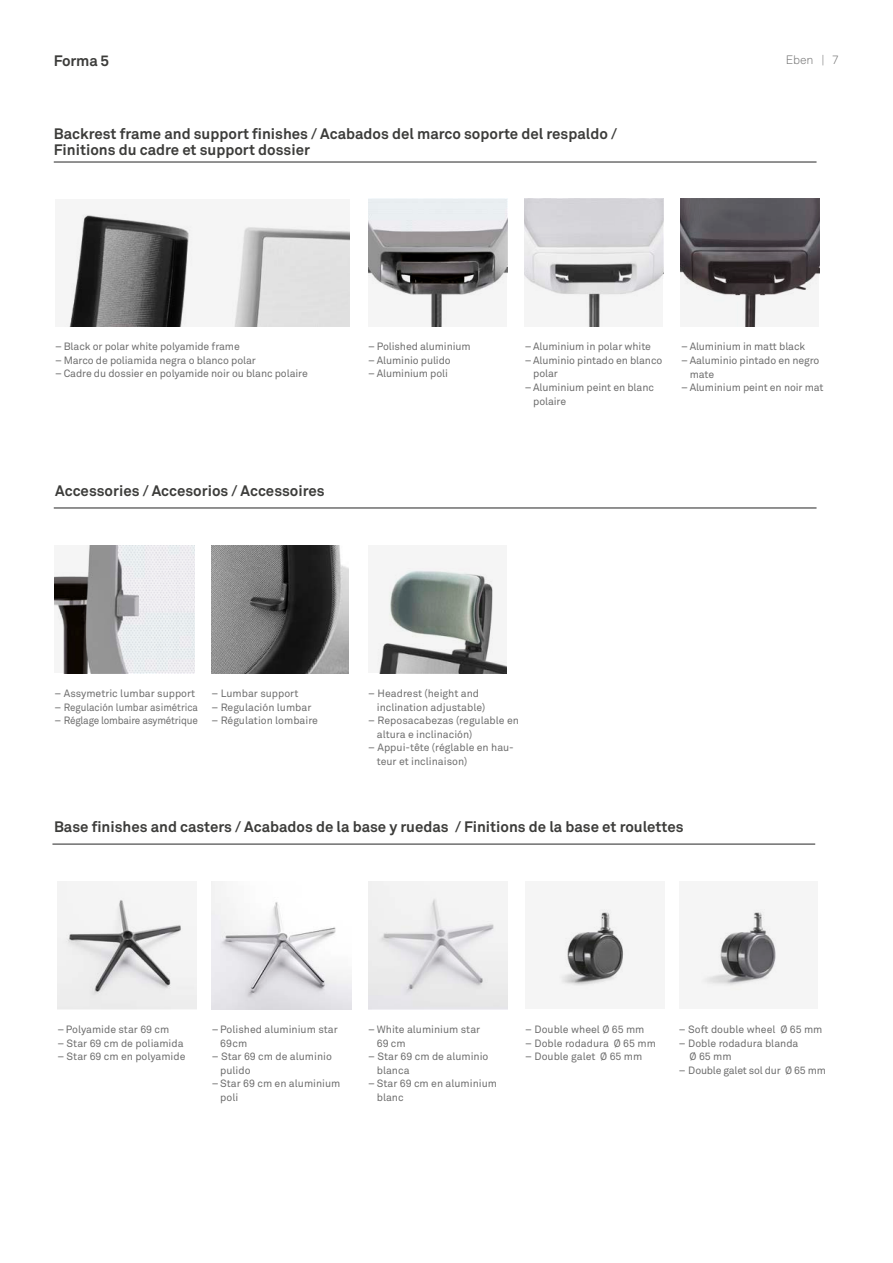
<style>
.page{position:relative;width:893px;height:1263px;background:#fff}
.page>*{position:absolute;margin:0;border:0;box-sizing:border-box;transform-origin:0 0}
.t1{font:700 15px/16.5px "Akkurat";color:#3c3c3a}
.t2{font:300 12px "Akkurat";color:#6e6e6e}
.t3{font:10.5px/13.5px "Akkurat";color:#6e6e6e}
.t4{font:10.5px "Akkurat";letter-spacing:-.02em;color:#6e6e6e}
</style>
<div class="page">
<hr style="left:54px;top:161px;width:762px;height:2px;background:#6e6e6e">
<hr style="left:54px;top:507px;width:762px;height:2px;background:#6e6e6e">
<hr style="left:52px;top:843px;width:763px;height:2px;background:#6e6e6e">
<div style="left:525px;top:882px;width:140px;height:127px;background:#f5f5f5"></div>
<img style="left:563px;top:912px;width:60px;height:73px">
<div style="left:679px;top:882px;width:139px;height:127px;background:#f5f5f5"></div>
<img style="left:707px;top:912px;width:69px;height:73px">
<img style="left:55px;top:545px;width:140px;height:128px">
<img style="left:377px;top:567px;width:129px;height:106px">
<img style="left:64px;top:214px;width:129px;height:112px">
<svg style="left:232px;top:225px;width:118px;height:101px;background:#d7d7d7"></svg>
<img style="left:368px;top:199px;width:139px;height:127px">
<img style="left:524px;top:199px;width:139px;height:127px">
<img style="left:680px;top:199px;width:139px;height:127px">
<img style="left:368px;top:882px;width:140px;height:127px">
<img style="left:211px;top:882px;width:140px;height:127px">
<img style="left:57px;top:882px;width:140px;height:127px">
<img style="left:211px;top:545px;width:137px;height:128px">
<h1 class="t1" style="left:54px;top:52px;width:57px">Forma 5</h1>
<h1 class="t1" style="left:54px;top:125px;width:565px">Backrest frame and support finishes / Acabados del marco soporte del respaldo /<br>Finitions du cadre et support dossier</h1>
<p class="t2" style="left:786px;top:52px;width:55px">Eben | 7</p>
<p class="t3" style="left:55px;top:340px;width:186px">– Black or polar white polyamide frame</p>
<p class="t3" style="left:55px;top:353px;width:202px">– Marco de poliamida negra o blanco polar</p>
<p class="t3" style="left:55px;top:367px;width:254px">– Cadre du dossier en polyamide noir ou blanc polaire</p>
<h1 class="t1" style="left:55px;top:482px;width:271px">Accessories / Accesorios / Accessoires</h1>
<p class="t3" style="left:368px;top:340px;width:104px">– Polished aluminium</p>
<p class="t3" style="left:368px;top:353px;width:84px">– Aluminio pulido</p>
<p class="t3" style="left:368px;top:367px;width:81px">– Aluminium poli</p>
<p class="t3" style="left:525px;top:340px;width:128px">– Aluminium in polar white</p>
<p class="t3" style="left:533px;top:353px;width:131px;text-indent:-9px">– Aluminio pintado en blanco polar</p>
<p class="t3" style="left:533px;top:380px;width:122px;text-indent:-9px">– Aluminium peint en blanc polaire</p>
<p class="t3" style="left:681px;top:340px;width:126px">– Aluminium in matt black</p>
<p class="t3" style="left:690px;top:353px;width:131px;text-indent:-9px">– Aaluminio pintado en negro mate</p>
<p class="t3" style="left:681px;top:380px;width:144px">– Aluminium peint en noir mat</p>
<p class="t3" style="left:55px;top:686px;width:142px">– Assymetric lumbar support</p>
<p class="t3" style="left:55px;top:700px;width:145px">– Regulación lumbar asimétrica</p>
<p class="t4" style="left:55px;top:714px;width:145px">– Réglage lombaire asymétrique</p>
<p class="t3" style="left:211px;top:686px;width:88px">– Lumbar support</p>
<p class="t3" style="left:211px;top:700px;width:101px">– Regulación lumbar</p>
<p class="t3" style="left:211px;top:713px;width:108px">– Régulation lombaire</p>
<p class="t3" style="left:377px;top:686px;width:110px;text-indent:-9px">– Headrest (height and inclination adjustable)</p>
<p class="t3" style="left:377px;top:713px;width:144px;text-indent:-9px">– Reposacabezas (regulable en altura e inclinación)</p>
<p class="t3" style="left:377px;top:740px;width:139px;text-indent:-9px">– Appui-tête (réglable en hau&shy;teur et inclinaison)</p>
<h1 class="t1" style="left:54px;top:818px;width:631px">Base finishes and casters / Acabados de la base y ruedas / Finitions de la base et roulettes</h1>
<p class="t3" style="left:57px;top:1023px;width:113px">– Polyamide star 69 cm</p>
<p class="t3" style="left:57px;top:1036px;width:128px">– Star 69 cm de poliamida</p>
<p class="t3" style="left:57px;top:1050px;width:130px">– Star 69 cm en polyamide</p>
<p class="t3" style="left:220px;top:1023px;width:119px;text-indent:-9px">– Polished aluminium star<br>69cm</p>
<p class="t3" style="left:220px;top:1050px;width:113px;text-indent:-9px">– Star 69 cm de aluminio pulido</p>
<p class="t3" style="left:220px;top:1077px;width:122px;text-indent:-9px">– Star 69 cm en aluminium poli</p>
<p class="t3" style="left:377px;top:1023px;width:105px;text-indent:-9px">– White aluminium star<br>69 cm</p>
<p class="t3" style="left:377px;top:1050px;width:113px;text-indent:-9px">– Star 69 cm de aluminio blanca</p>
<p class="t3" style="left:377px;top:1077px;width:122px;text-indent:-9px">– Star 69 cm en aluminium blanc</p>
<p class="t3" style="left:525px;top:1023px;width:121px">– Double wheel Ø 65 mm</p>
<p class="t3" style="left:525px;top:1036px;width:132px">– Doble rodadura Ø 65 mm</p>
<p class="t3" style="left:525px;top:1050px;width:119px">– Double galet Ø 65 mm</p>
<p class="t3" style="left:679px;top:1023px;width:145px">– Soft double wheel Ø 65 mm</p>
<p class="t3" style="left:690px;top:1036px;width:110px;text-indent:-11px">– Doble rodadura blanda<br>Ø 65 mm</p>
<p class="t4" style="left:679px;top:1063px;width:148px">– Double galet sol dur Ø 65 mm</p>
</div>
